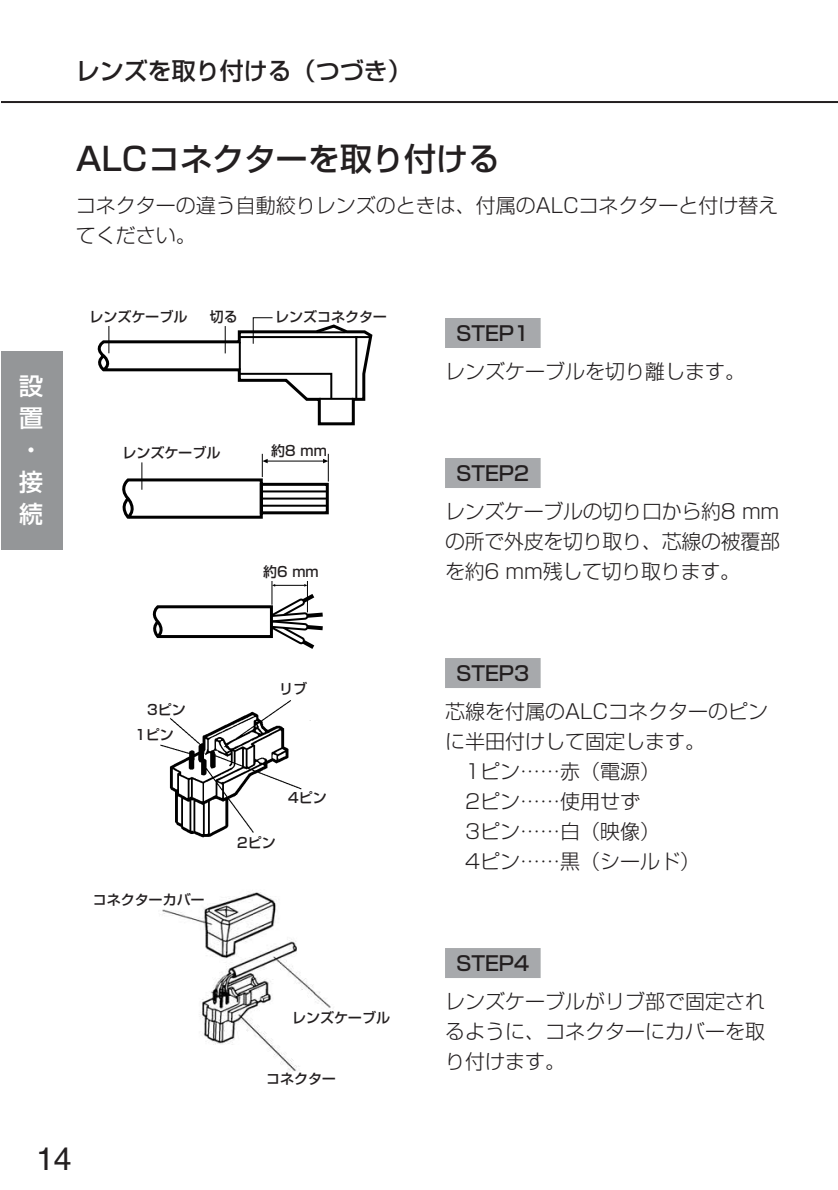
<style>
.page{position:relative;width:838px;height:1190px;background:#fff}
.page>*{position:absolute;margin:0;border:0;box-sizing:border-box;transform-origin:0 0}
.t1{font:500 32px "Shin Go";color:#231f20}
.t2{font:32px "Helvetica";color:#231f20}
.t3{font:500 24px "Shin Go";color:#231f20}
.t4{font:500 24px/32px "Shin Go";color:#fff;text-align:justify}
.t5{font:300 20px/30px "Shin Go";color:#231f20;text-align:justify}
.t6{font:500 20px "Shin Go";color:#231f20}
.t7{font:500 14px/24.8px "Shin Go";color:#231f20}
</style>
<div class="page">
<hr style="left:1px;top:101px;width:837px;height:2px;background:#231f20">
<div style="left:1px;top:352px;width:61px;height:198px;background:#949698"></div>
<div style="left:445px;top:318px;width:96px;height:30px;background:#a7a9ac"></div>
<div style="left:445px;top:458px;width:96px;height:30px;background:#a7a9ac"></div>
<div style="left:445px;top:658px;width:96px;height:30px;background:#a7a9ac"></div>
<div style="left:445px;top:948px;width:96px;height:30px;background:#a7a9ac"></div>
<svg style="left:122px;top:454px;width:207px;height:65px"></svg>
<svg style="left:97px;top:317px;width:276px;height:109px"></svg>
<svg style="left:152px;top:581px;width:171px;height:68px"></svg>
<hr style="left:275px;top:585px;width:30px;height:1px;background:#000">
<img style="left:160px;top:700px;width:151px;height:138px">
<img style="left:162px;top:892px;width:169px;height:180px">
<div style="left:297px;top:922px;width:62px;height:37px;background:#fff"></div>
<p class="t3" style="left:76px;top:62px;width:338px">レンズを取り付ける（つづき）</p>
<h1 class="t1" style="left:76px;top:147px;width:426px">ALCコネクターを取り付ける</h1>
<p class="t5" style="left:76px;top:193px;width:704px">コネクターの違う自動絞りレンズのときは、付属のALCコネクターと付け替えてください。</p>
<p class="t4" style="left:19px;top:373px;width:25px">設置・接続</p>
<p class="t7" style="left:90px;top:306px;width:100px">レンズケーブル</p>
<p class="t7" style="left:210px;top:306px;width:30px">切る</p>
<p class="t7" style="left:275px;top:306px;width:114px">レンズコネクター</p>
<p class="t7" style="left:123px;top:442px;width:100px">レンズケーブル</p>
<p class="t7" style="left:271px;top:440px;width:57px">約8 mm</p>
<p class="t7" style="left:263px;top:561px;width:57px">約6 mm</p>
<p class="t7" style="left:135px;top:699px;width:52px;text-indent:12px">3ピン<br>1ピン</p>
<p class="t7" style="left:93px;top:889px;width:114px">コネクターカバー</p>
<p class="t7" style="left:279px;top:678px;width:30px">リブ</p>
<p class="t7" style="left:237px;top:832px;width:40px">2ピン</p>
<p class="t7" style="left:288px;top:787px;width:40px">4ピン</p>
<h1 class="t2" style="left:36px;top:1147px;width:37px">14</h1>
<p class="t7" style="left:292px;top:1007px;width:100px">レンズケーブル</p>
<p class="t7" style="left:266px;top:1068px;width:72px">コネクター</p>
<p class="t6" style="left:456px;top:326px;width:74px">STEP1</p>
<p class="t5" style="left:445px;top:360px;width:301px">レンズケーブルを切り離します。</p>
<p class="t6" style="left:456px;top:466px;width:74px">STEP2</p>
<p class="t5" style="left:445px;top:500px;width:337px">レンズケーブルの切り口から約8 mmの所で外皮を切り取り、芯線の被覆部を約6 mm残して切り取ります。</p>
<p class="t6" style="left:456px;top:666px;width:74px">STEP3</p>
<p class="t5" style="left:445px;top:700px;width:324px">芯線を付属のALCコネクターのピン</p>
<p class="t5" style="left:445px;top:730px;width:261px">に半田付けして固定します。</p>
<p class="t5" style="left:465px;top:760px;width:197px">1ピン……赤（電源）</p>
<p class="t5" style="left:465px;top:790px;width:177px">2ピン……使用せず</p>
<p class="t5" style="left:465px;top:820px;width:197px">3ピン……白（映像）</p>
<p class="t5" style="left:465px;top:850px;width:237px">4ピン……黒（シールド）</p>
<p class="t6" style="left:456px;top:956px;width:74px">STEP4</p>
<p class="t5" style="left:445px;top:990px;width:322px">レンズケーブルがリブ部で固定されるように、コネクターにカバーを取り付けます。</p>
</div>
